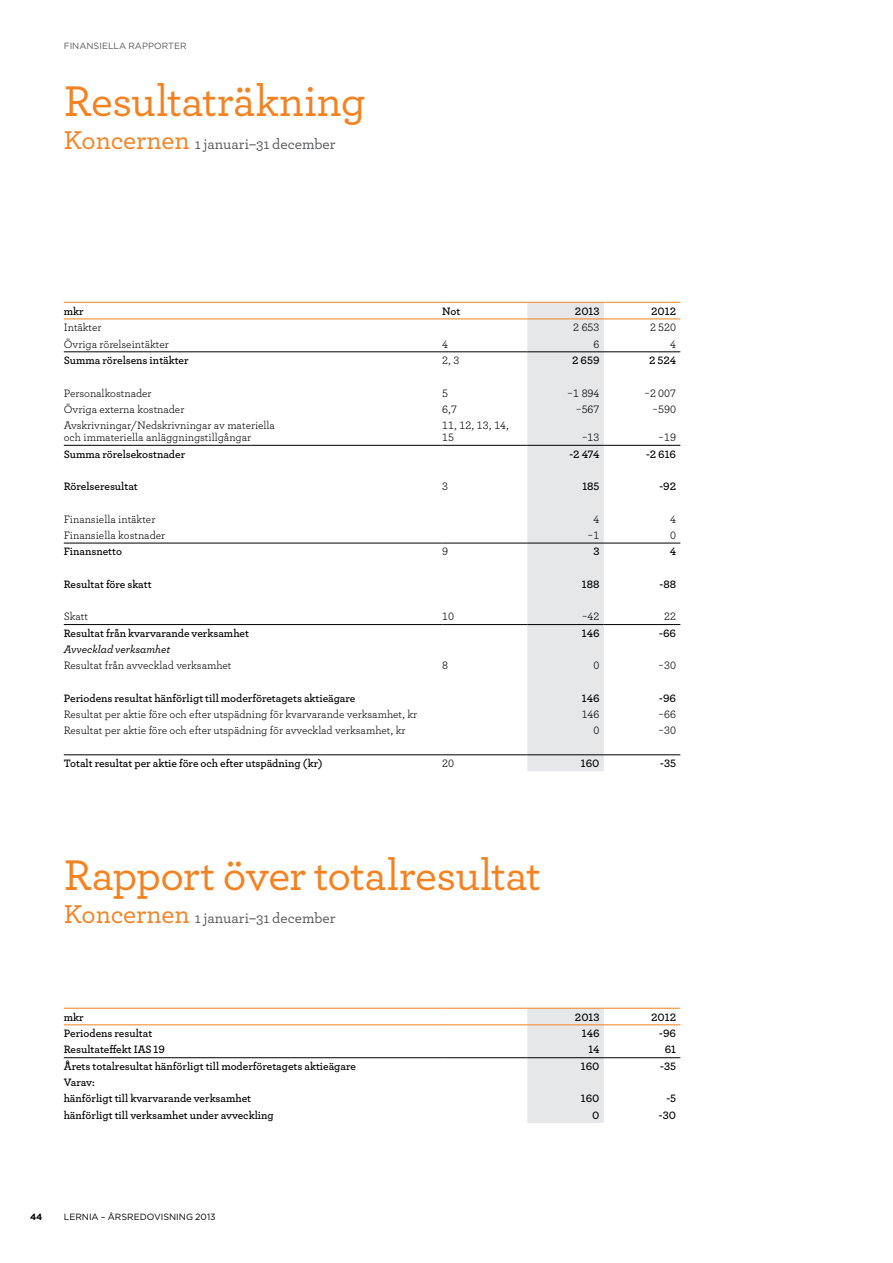
<style>
.page{position:relative;width:893px;height:1263px;background:#fff}
.page>*{position:absolute;margin:0;border:0;box-sizing:border-box;transform-origin:0 0}
.t1{font:500 45px "Archer";letter-spacing:-.015em;color:#f58220}
.t2{font:500 15px "Archer";color:#58595b}
.t3{font:600 11.25px/16.2px "Archer";color:#000}
.t4{font:11.25px/12px "Archer";color:#000}
.t5{font:italic 500 11.25px "Archer";color:#000}
.t6{font:9px "Gotham";color:#000}
.t7{font:9px "Gotham";color:#58595b}
.t8{font:700 9px "Gotham";color:#000}
.s1{font-size:27px;color:#f58220}
</style>
<div class="page">
<div style="left:527px;top:303px;width:77px;height:468px;background:#e6e7e8"></div>
<hr style="left:64px;top:543px;width:378px;height:1px;background:#000">
<hr style="left:442px;top:543px;width:85px;height:1px;background:#000">
<hr style="left:527px;top:543px;width:77px;height:1px;background:#000">
<hr style="left:604px;top:543px;width:76px;height:1px;background:#000">
<hr style="left:64px;top:624px;width:378px;height:1px;background:#000">
<hr style="left:442px;top:624px;width:85px;height:1px;background:#000">
<hr style="left:527px;top:624px;width:77px;height:1px;background:#000">
<hr style="left:604px;top:624px;width:76px;height:1px;background:#000">
<hr style="left:64px;top:352px;width:378px;height:1px;background:#000">
<hr style="left:442px;top:352px;width:85px;height:1px;background:#000">
<hr style="left:527px;top:352px;width:77px;height:1px;background:#000">
<hr style="left:604px;top:352px;width:76px;height:1px;background:#000">
<hr style="left:64px;top:445px;width:378px;height:1px;background:#000">
<hr style="left:442px;top:445px;width:85px;height:1px;background:#000">
<hr style="left:527px;top:445px;width:77px;height:1px;background:#000">
<hr style="left:604px;top:445px;width:76px;height:1px;background:#000">
<hr style="left:64px;top:302px;width:378px;height:1px;background:#f58220">
<hr style="left:442px;top:302px;width:85px;height:1px;background:#f58220">
<hr style="left:527px;top:302px;width:77px;height:1px;background:#f58220">
<hr style="left:604px;top:302px;width:76px;height:1px;background:#f58220">
<hr style="left:64px;top:319px;width:378px;height:1px;background:#f58220">
<hr style="left:442px;top:319px;width:85px;height:1px;background:#f58220">
<hr style="left:527px;top:319px;width:77px;height:1px;background:#f58220">
<hr style="left:604px;top:319px;width:76px;height:1px;background:#f58220">
<hr style="left:64px;top:754px;width:378px;height:1px;background:#000">
<hr style="left:442px;top:754px;width:85px;height:1px;background:#000">
<hr style="left:527px;top:754px;width:77px;height:1px;background:#000">
<hr style="left:604px;top:754px;width:76px;height:1px;background:#000">
<div style="left:527px;top:1009px;width:77px;height:114px;background:#e6e7e8"></div>
<hr style="left:64px;top:1008px;width:378px;height:1px;background:#f58220">
<hr style="left:442px;top:1008px;width:85px;height:1px;background:#f58220">
<hr style="left:527px;top:1008px;width:77px;height:1px;background:#f58220">
<hr style="left:604px;top:1008px;width:76px;height:1px;background:#f58220">
<hr style="left:64px;top:1024px;width:378px;height:1px;background:#f58220">
<hr style="left:442px;top:1024px;width:85px;height:1px;background:#f58220">
<hr style="left:527px;top:1024px;width:77px;height:1px;background:#f58220">
<hr style="left:604px;top:1024px;width:76px;height:1px;background:#f58220">
<hr style="left:64px;top:1057px;width:378px;height:1px;background:#000">
<hr style="left:442px;top:1057px;width:85px;height:1px;background:#000">
<hr style="left:527px;top:1057px;width:77px;height:1px;background:#000">
<hr style="left:604px;top:1057px;width:76px;height:1px;background:#000">
<p class="t7" style="left:64px;top:40px;width:124px">FINANSIELLA RAPPORTER</p>
<h1 class="t1" style="left:64px;top:68px;width:303px">Resultaträkning</h1>
<h2 class="t2" style="left:64px;top:133px;width:273px"><span class="s1">Koncernen</span> 1 januari–31 december</h2>
<p class="t3" style="left:64px;top:302px;width:21px">mkr</p>
<p class="t3" style="left:442px;top:302px;width:20px">Not</p>
<p class="t3" style="left:575px;top:302px;width:26px">2013</p>
<p class="t3" style="left:651px;top:302px;width:26px">2012</p>
<p class="t4" style="left:64px;top:321px;width:39px">Intäkter</p>
<p class="t4" style="left:573px;top:321px;width:28px">2 653</p>
<p class="t4" style="left:650px;top:321px;width:27px">2 520</p>
<p class="t4" style="left:64px;top:337px;width:106px">Övriga rörelseintäkter</p>
<p class="t4" style="left:442px;top:337px;width:7px">4</p>
<p class="t4" style="left:594px;top:337px;width:7px">6</p>
<p class="t4" style="left:670px;top:337px;width:7px">4</p>
<p class="t3" style="left:64px;top:351px;width:126px">Summa rörelsens intäkter</p>
<p class="t4" style="left:442px;top:354px;width:19px">2, 3</p>
<p class="t3" style="left:572px;top:351px;width:29px">2 659</p>
<p class="t3" style="left:649px;top:351px;width:29px">2 524</p>
<p class="t4" style="left:64px;top:386px;width:89px">Personalkostnader</p>
<p class="t4" style="left:442px;top:386px;width:7px">5</p>
<p class="t4" style="left:567px;top:386px;width:34px">-1 894</p>
<p class="t4" style="left:644px;top:386px;width:33px">-2 007</p>
<p class="t4" style="left:64px;top:402px;width:122px">Övriga externa kostnader</p>
<p class="t4" style="left:442px;top:402px;width:16px">6,7</p>
<p class="t4" style="left:576px;top:402px;width:25px">-567</p>
<p class="t4" style="left:652px;top:402px;width:25px">-590</p>
<p class="t4" style="left:64px;top:419px;width:213px">Avskrivningar/Nedskrivningar av materiella och immateriella anläggningstillgångar</p>
<p class="t4" style="left:442px;top:419px;width:69px">11, 12, 13, 14,<br>15</p>
<p class="t4" style="left:582px;top:431px;width:19px">-13</p>
<p class="t4" style="left:658px;top:431px;width:19px">-19</p>
<p class="t3" style="left:64px;top:445px;width:123px">Summa rörelsekostnader</p>
<p class="t3" style="left:569px;top:445px;width:32px">-2 474</p>
<p class="t3" style="left:646px;top:445px;width:32px">-2 616</p>
<p class="t3" style="left:64px;top:477px;width:76px">Rörelseresultat</p>
<p class="t4" style="left:442px;top:480px;width:7px">3</p>
<p class="t3" style="left:582px;top:477px;width:19px">185</p>
<p class="t3" style="left:659px;top:477px;width:18px">-92</p>
<p class="t4" style="left:64px;top:512px;width:93px">Finansiella intäkter</p>
<p class="t4" style="left:594px;top:512px;width:7px">4</p>
<p class="t4" style="left:670px;top:512px;width:7px">4</p>
<p class="t4" style="left:64px;top:528px;width:103px">Finansiella kostnader</p>
<p class="t4" style="left:588px;top:528px;width:13px">-1</p>
<p class="t4" style="left:670px;top:528px;width:7px">0</p>
<p class="t3" style="left:64px;top:543px;width:60px">Finansnetto</p>
<p class="t4" style="left:442px;top:545px;width:7px">9</p>
<p class="t3" style="left:593px;top:543px;width:8px">3</p>
<p class="t3" style="left:670px;top:543px;width:8px">4</p>
<p class="t3" style="left:64px;top:575px;width:89px">Resultat före skatt</p>
<p class="t3" style="left:582px;top:575px;width:19px">188</p>
<p class="t3" style="left:660px;top:575px;width:18px">-88</p>
<p class="t4" style="left:64px;top:610px;width:26px">Skatt</p>
<p class="t4" style="left:442px;top:610px;width:13px">10</p>
<p class="t4" style="left:582px;top:610px;width:19px">-42</p>
<p class="t4" style="left:664px;top:610px;width:13px">22</p>
<p class="t3" style="left:64px;top:624px;width:187px">Resultat från kvarvarande verksamhet</p>
<p class="t3" style="left:582px;top:624px;width:19px">146</p>
<p class="t3" style="left:659px;top:624px;width:18px">-66</p>
<p class="t5" style="left:64px;top:641px;width:108px">Avvecklad verksamhet</p>
<p class="t4" style="left:64px;top:659px;width:169px">Resultat från avvecklad verksamhet</p>
<p class="t4" style="left:442px;top:659px;width:7px">8</p>
<p class="t4" style="left:594px;top:659px;width:7px">0</p>
<p class="t4" style="left:658px;top:659px;width:19px">-30</p>
<p class="t3" style="left:64px;top:689px;width:293px">Periodens resultat hänförligt till moderföretagets aktieägare</p>
<p class="t3" style="left:582px;top:689px;width:19px">146</p>
<p class="t3" style="left:659px;top:689px;width:18px">-96</p>
<p class="t4" style="left:64px;top:708px;width:355px">Resultat per aktie före och efter utspädning för kvarvarande verksamhet, kr</p>
<p class="t4" style="left:582px;top:708px;width:19px">146</p>
<p class="t4" style="left:658px;top:708px;width:19px">-66</p>
<p class="t4" style="left:64px;top:724px;width:343px">Resultat per aktie före och efter utspädning för avvecklad verksamhet, kr</p>
<p class="t4" style="left:594px;top:724px;width:7px">0</p>
<p class="t4" style="left:658px;top:724px;width:19px">-30</p>
<p class="t3" style="left:64px;top:754px;width:260px">Totalt resultat per aktie före och efter utspädning (kr)</p>
<p class="t4" style="left:442px;top:757px;width:13px">20</p>
<p class="t3" style="left:581px;top:754px;width:20px">160</p>
<p class="t3" style="left:660px;top:754px;width:17px">-35</p>
<h1 class="t1" style="left:64px;top:843px;width:479px">Rapport över totalresultat</h1>
<h2 class="t2" style="left:64px;top:907px;width:273px"><span class="s1">Koncernen</span> 1 januari–31 december</h2>
<p class="t3" style="left:64px;top:1008px;width:21px">mkr</p>
<p class="t3" style="left:575px;top:1008px;width:26px">2013</p>
<p class="t3" style="left:651px;top:1008px;width:26px">2012</p>
<p class="t3" style="left:64px;top:1025px;width:90px">Periodens resultat</p>
<p class="t3" style="left:582px;top:1025px;width:19px">146</p>
<p class="t3" style="left:659px;top:1025px;width:18px">-96</p>
<p class="t3" style="left:64px;top:1041px;width:103px">Resultateffekt IAS 19</p>
<p class="t3" style="left:588px;top:1041px;width:13px">14</p>
<p class="t3" style="left:665px;top:1041px;width:13px">61</p>
<p class="t3" style="left:64px;top:1057px;width:294px">Årets totalresultat hänförligt till moderföretagets aktieägare</p>
<p class="t3" style="left:581px;top:1057px;width:20px">160</p>
<p class="t3" style="left:660px;top:1057px;width:17px">-35</p>
<p class="t3" style="left:64px;top:1074px;width:189px">Varav:<br>hänförligt till kvarvarande verksamhet</p>
<p class="t3" style="left:581px;top:1090px;width:20px">160</p>
<p class="t3" style="left:666px;top:1090px;width:11px">-5</p>
<p class="t3" style="left:64px;top:1106px;width:212px">hänförligt till verksamhet under avveckling</p>
<p class="t3" style="left:592px;top:1106px;width:9px">0</p>
<p class="t3" style="left:659px;top:1106px;width:19px">-30</p>
<p class="t8" style="left:30px;top:1211px;width:14px">44</p>
<p class="t6" style="left:64px;top:1211px;width:153px">LERNIA – ÅRSREDOVISNING 2013</p>
</div>
